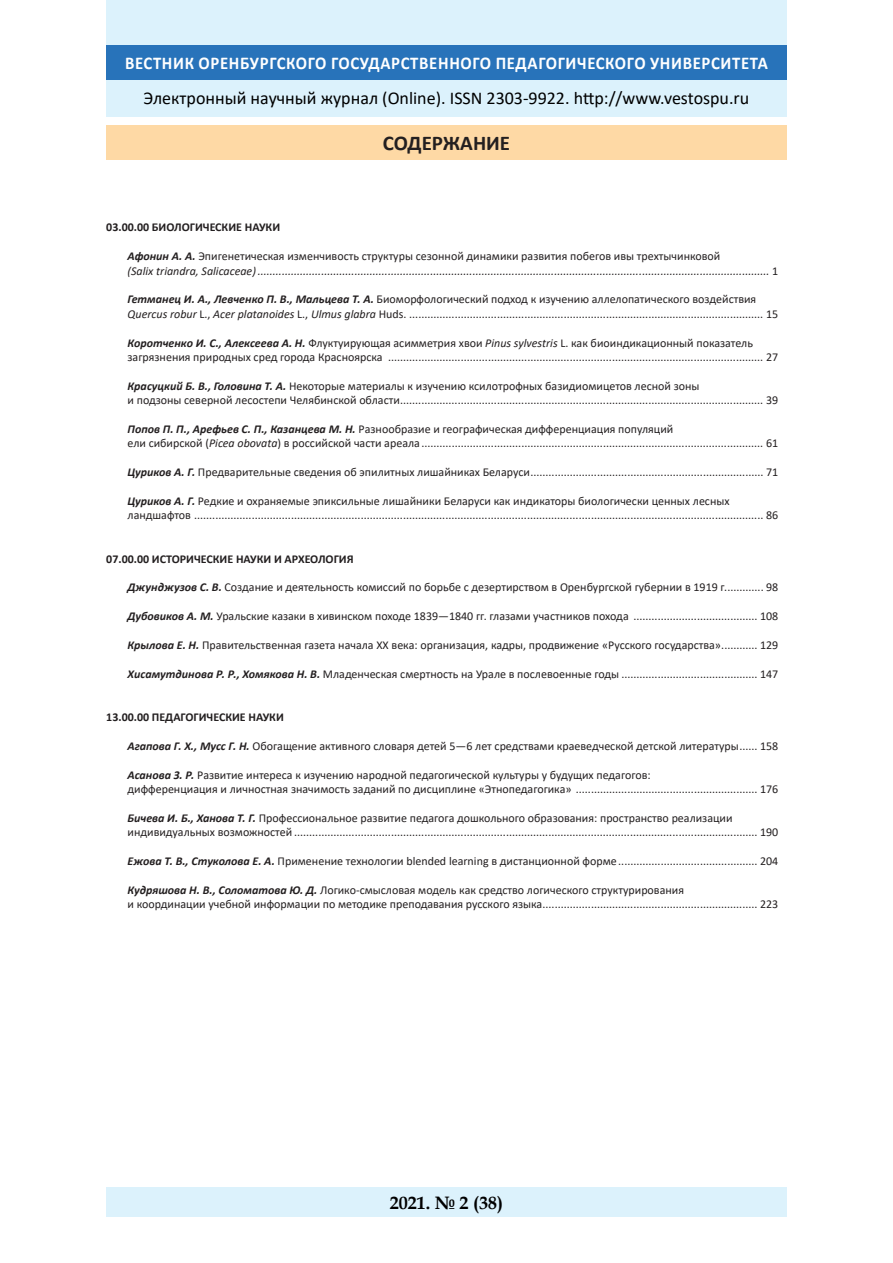
<style>
.page{position:relative;width:893px;height:1263px;background:#fff}
.page>*{position:absolute;margin:0;border:0;box-sizing:border-box;transform-origin:0 0}
.Заголовок_2{font:700 21px "Calibri";color:#231f20}
.t1{font:18px "Calibri";color:#000}
.t2{font:700 18px "Calibri";letter-spacing:.04em;color:#fff;scale:.93 1}
.t3{font:700 18px "Book Antiqua";color:#000}
.оглавление{font:12px/14.4px "Calibri";color:#231f20}
.оглавление-2{font:italic 12px "Calibri";color:#231f20}
.оглавление-3{font:700 12px "Calibri";color:#231f20}
.s1{font-weight:700;font-style:italic}
.s2{font-style:normal}
.s3{font-style:italic}
</style>
<div class="page">
<div style="left:106px;top:0;width:681px;height:116px;background:#dcf2fc"></div>
<div style="left:106px;top:45px;width:681px;height:34px;background:#2873ba"></div>
<div style="left:106px;top:1188px;width:681px;height:29px;background:#dcf2fc"></div>
<div style="left:106px;top:125px;width:681px;height:34px;background:#fed9a5"></div>
<h2 class="t2" style="left:125px;top:50px;width:693px">ВЕСТНИК ОРЕНБУРГСКОГО ГОСУДАРСТВЕННОГО ПЕДАГОГИЧЕСКОГО УНИВЕРСИТЕТА</h2>
<h2 class="t1" style="left:144px;top:85px;width:607px">Электронный научный журнал (Online). ISSN 2303-9922. http://www.vestospu.ru</h2>
<p class="Заголовок_2" style="left:383px;top:128px;width:129px">СОДЕРЖАНИЕ</p>
<p class="оглавление-3" style="left:106px;top:219px;width:175px">03.00.00 БИОЛОГИЧЕСКИЕ НАУКИ</p>
<p class="оглавление" style="left:128px;top:249px;width:594px"><span class="s1">Афонин А. А.</span> Эпигенетическая изменчивость структуры сезонной динамики развития побегов ивы трехтычинковой</p>
<p class="оглавление-2" style="left:128px;top:262px;width:652px">(Salix triandra, Salicaceae)......................................................................................................................................................................... <span class="s2">1</span></p>
<p class="оглавление" style="left:128px;top:292px;width:652px"><span class="s1">Гетманец И. А., Левченко П. В., Мальцева Т. А.</span> Биоморфологический подход к изучению аллелопатического воздействия<br><span class="s3">Quercus robur</span> L., <span class="s3">Acer platanoides</span> L., <span class="s3">Ulmus glabra</span> Huds. ..................................................................................................................... 15</p>
<p class="оглавление" style="left:128px;top:335px;width:652px"><span class="s1">Коротченко И. С., Алексеева А. Н.</span> Флуктуирующая асимметрия хвои <span class="s3">Pinus sylvestris</span> L. как биоиндикационный показатель загрязнения природных сред города Красноярска ............................................................................................................................ 27</p>
<p class="оглавление" style="left:128px;top:378px;width:652px"><span class="s1">Красуцкий Б. В., Головина Т. А.</span> Некоторые материалы к изучению ксилотрофных базидиомицетов лесной зоны<br>и подзоны северной лесостепи Челябинской области........................................................................................................................ 39</p>
<p class="оглавление" style="left:128px;top:421px;width:547px"><span class="s1">Попов П. П., Арефьев С. П., Казанцева М. Н.</span> Разнообразие и географическая дифференциация популяций</p>
<p class="оглавление" style="left:128px;top:436px;width:652px">ели сибирской (<span class="s3">Picea obovata</span>) в российской части ареала................................................................................................................. 61</p>
<p class="оглавление" style="left:128px;top:465px;width:652px"><span class="s1">Цуриков A. Г.</span> Предварительные сведения об эпилитных лишайниках Беларуси............................................................................. 71</p>
<p class="оглавление" style="left:128px;top:493px;width:652px"><span class="s1">Цуриков A. Г.</span> Редкие и охраняемые эпиксильные лишайники Беларуси как индикаторы биологически ценных лесных ландшафтов ............................................................................................................................................................................................ 86</p>
<p class="оглавление-3" style="left:106px;top:550px;width:249px">07.00.00 ИСТОРИЧЕСКИЕ НАУКИ И АРХЕОЛОГИЯ</p>
<p class="оглавление" style="left:128px;top:580px;width:652px"><span class="s1">Джунджузов С. В.</span> Создание и деятельность комиссий по борьбе с дезертирством в Оренбургской губернии в 1919 г............. 98</p>
<p class="оглавление" style="left:128px;top:609px;width:652px"><span class="s1">Дубовиков А. М.</span> Уральские казаки в хивинском походе 1839—1840 гг. глазами участников похода ......................................... 108</p>
<p class="оглавление" style="left:128px;top:637px;width:652px"><span class="s1">Крылова Е. Н.</span> Правительственная газета начала ХХ века: организация, кадры, продвижение «Русского государства»............ 129</p>
<p class="оглавление" style="left:128px;top:666px;width:652px"><span class="s1">Хисамутдинова Р. Р., Хомякова Н. В.</span> Младенческая смертность на Урале в послевоенные годы ............................................. 147</p>
<p class="оглавление-3" style="left:106px;top:709px;width:179px">13.00.00 ПЕДАГОГИЧЕСКИЕ НАУКИ</p>
<p class="оглавление" style="left:128px;top:738px;width:652px"><span class="s1">Агапова Г. Х., Мусс Г. Н.</span> Обогащение активного словаря детей 5—6 лет средствами краеведческой детской литературы...... 158</p>
<p class="оглавление" style="left:128px;top:767px;width:525px"><span class="s1">Асанова З. Р.</span> Развитие интереса к изучению народной педагогической культуры у будущих педагогов:</p>
<p class="оглавление" style="left:128px;top:781px;width:652px">дифференциация и личностная значимость заданий по дисциплине «Этнопедагогика» ............................................................ 176</p>
<p class="оглавление" style="left:128px;top:810px;width:652px"><span class="s1">Бичева И. Б., Ханова Т. Г.</span> Профессиональное развитие педагога дошкольного образования: пространство реализации индивидуальных возможностей ......................................................................................................................................................... 190</p>
<p class="оглавление" style="left:128px;top:853px;width:652px"><span class="s1">Ежова Т. В., Стуколова Е. А.</span> Применение технологии blended learning в дистанционной форме.............................................. 204</p>
<p class="оглавление" style="left:128px;top:882px;width:558px"><span class="s1">Кудряшова Н. В., Соломатова Ю. Д.</span> Логико-смысловая модель как средство логического структурирования</p>
<p class="оглавление" style="left:128px;top:897px;width:652px">и координации учебной информации по методике преподавания русского языка....................................................................... 223</p>
<p class="t3" style="left:390px;top:1190px;width:115px">2021. № 2 (38)</p>
</div>
